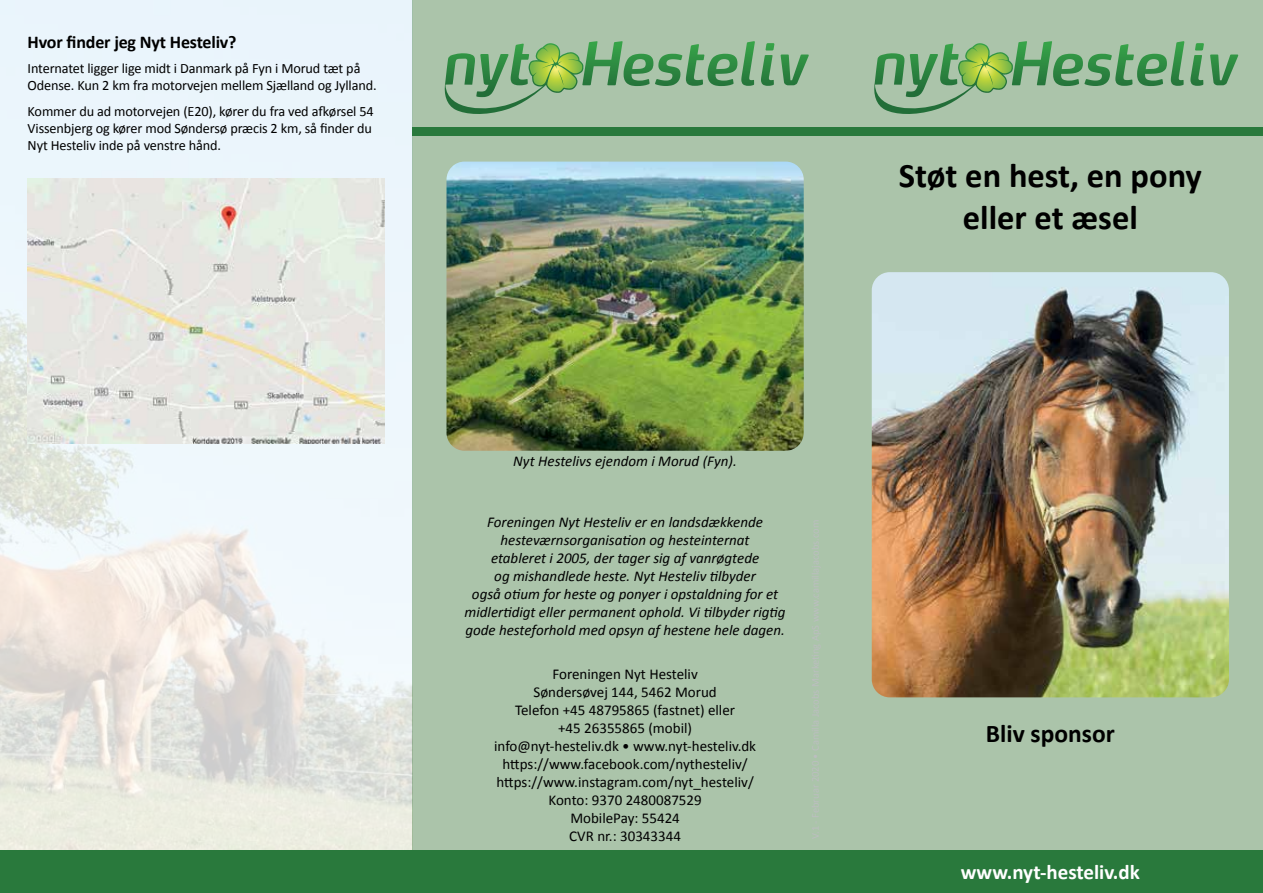
<style>
.page{position:relative;width:1263px;height:893px;background:#fff}
.page>*{position:absolute;margin:0;border:0;box-sizing:border-box;transform-origin:0 0}
.t1{font:700 34.5px/41.4px "Calibri";color:#000;text-align:center}
.t2{font:700 25.5px "Calibri";color:#000}
.t3{font:700 21px "Calibri";color:#fff}
.t4{font:700 18px "Calibri";letter-spacing:-.01em;color:#000}
.t5{font:italic 15px/18px "Calibri";color:#000;text-align:center}
.t6{font:15px/18px "Calibri";color:#000;text-align:center}
.t7{font:14.25px/17.1px "Calibri";letter-spacing:-.01em;color:#000}
</style>
<div class="page">
<img style="left:0;top:0;width:412px;height:850px">
<div style="left:412px;top:0;width:851px;height:893px;background:#abc4aa"></div>
<img style="left:872px;top:272px;width:357px;height:425px">
<img style="left:446px;top:162px;width:358px;height:289px">
<div style="left:0;top:850px;width:1263px;height:43px;background:#29793c"></div>
<div style="left:412px;top:128px;width:851px;height:8px;background:#29793c"></div>
<svg style="left:761px;top:43px;width:13px;height:43px"></svg>
<svg style="left:781px;top:55px;width:28px;height:30px"></svg>
<svg style="left:444px;top:41px;width:311px;height:73px"></svg>
<svg style="left:1190px;top:43px;width:14px;height:43px"></svg>
<svg style="left:1210px;top:55px;width:28px;height:30px"></svg>
<svg style="left:874px;top:41px;width:310px;height:73px"></svg>
<img style="left:28px;top:178px;width:357px;height:265px">
<p class="t4" style="left:28px;top:30px;width:210px">Hvor finder jeg Nyt Hesteliv?</p>
<p class="t7" style="left:28px;top:59px;width:350px">Internatet ligger lige midt i Danmark på Fyn i Morud tæt på<br>Odense. Kun 2 km fra motorvejen mellem Sjælland og Jylland.</p>
<p class="t7" style="left:28px;top:102px;width:348px">Kommer du ad motorvejen (E20), kører du fra ved afkørsel 54<br>Vissenbjerg og kører mod Søndersø præcis 2 km, så finder du<br>Nyt Hesteliv inde på venstre hånd.</p>
<p class="t5" style="left:513px;top:452px;width:225px">Nyt Hestelivs ejendom i Morud (Fyn).</p>
<p class="t5" style="left:465px;top:512px;width:323px">Foreningen Nyt Hesteliv er en landsdækkende hesteværnsorganisation og hesteinternat<br>etableret i 2005, der tager sig af vanrøgtede<br>og mishandlede heste. Nyt Hesteliv tilbyder<br>også otium for heste og ponyer i opstaldning for et midlertidigt eller permanent ophold. Vi tilbyder rigtig gode hesteforhold med opsyn af hestene hele dagen.</p>
<p class="t6" style="left:494px;top:664px;width:263px">Foreningen Nyt Hesteliv<br>Søndersøvej 144, 5462 Morud<br>Telefon +45 48795865 (fastnet) eller<br>+45 26355865 (mobil) info@nyt-hesteliv.dk • www.nyt-hesteliv.dk https://www.facebook.com/nythesteliv/ https://www.instagram.com/nyt_hesteliv/<br>Konto: 9370 2480087529<br>MobilePay: 55424<br>CVR nr.: 30343344</p>
<h1 class="t1" style="left:899px;top:154px;width:305px">Støt en hest, en pony eller et æsel</h1>
<h2 class="t2" style="left:986px;top:718px;width:130px">Bliv sponsor</h2>
<h3 class="t3" style="left:961px;top:859px;width:181px">www.nyt-hesteliv.dk</h3>
</div>
